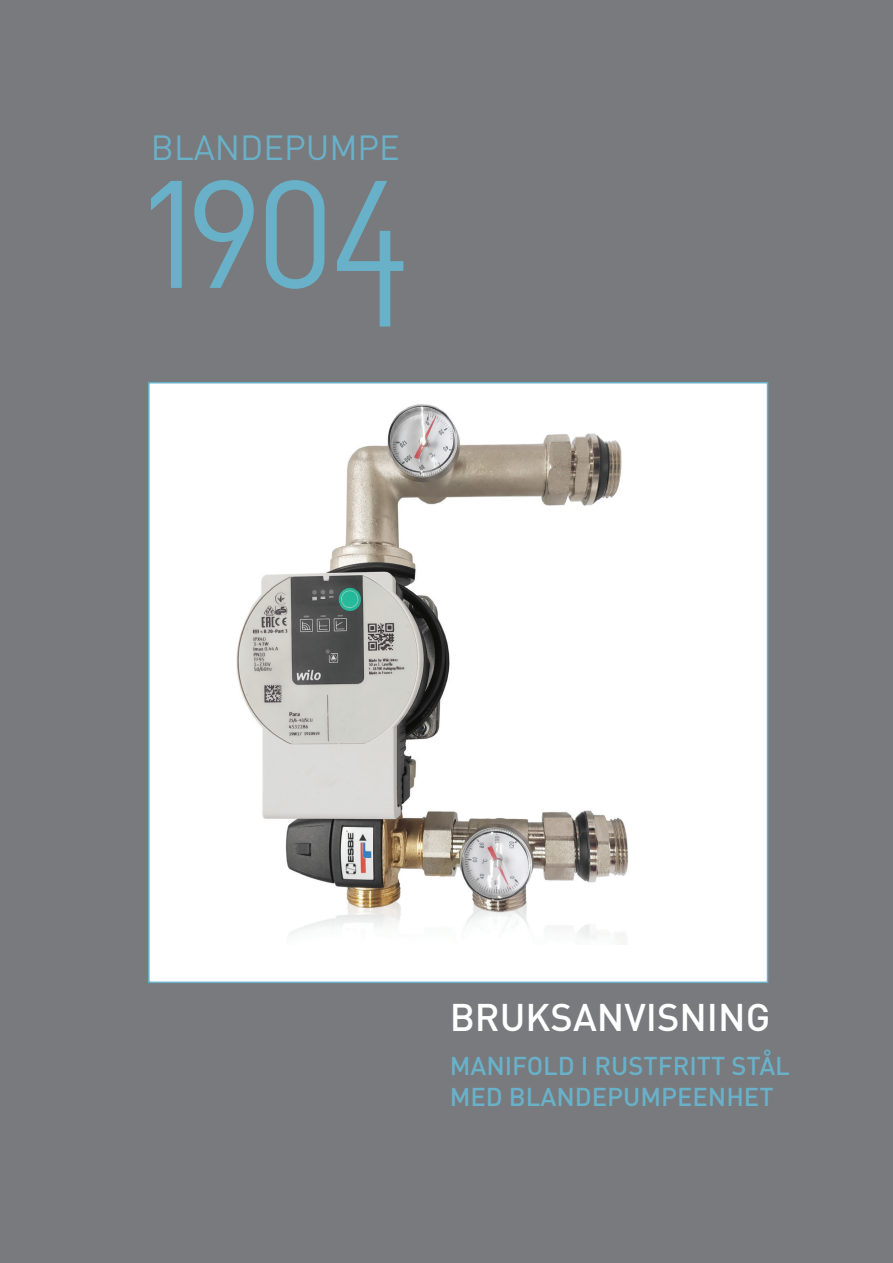
<style>
.page{position:relative;width:893px;height:1263px;background:#787a7d}
.page>*{position:absolute;margin:0;border:0;box-sizing:border-box;transform-origin:0 0}
.t1{font:500 38.1px "DIN";color:#fff}
.t2{font:34.5px "DIN";color:#69b1c9}
.t3{font:500 25.5px/30.6px "DIN";color:#69b1c9}
</style>
<div class="page">
<svg style="left:151px;top:180px;width:173px;height:109px"></svg>
<svg style="left:337px;top:181px;width:66px;height:146px"></svg>
<div style="left:148px;top:382px;width:620px;height:601px;background:#fff;border:2px solid #69b1c9"></div>
<img style="left:236px;top:404px;width:393px;height:537px">
<p class="t2" style="left:151px;top:126px;width:250px">BLANDEPUMPE</p>
<p class="t1" style="left:450px;top:993px;width:322px">BRUKSANVISNING</p>
<p class="t3" style="left:450px;top:1050px;width:342px">MANIFOLD I RUSTFRITT STÅL<br>MED BLANDEPUMPEENHET</p>
</div>
